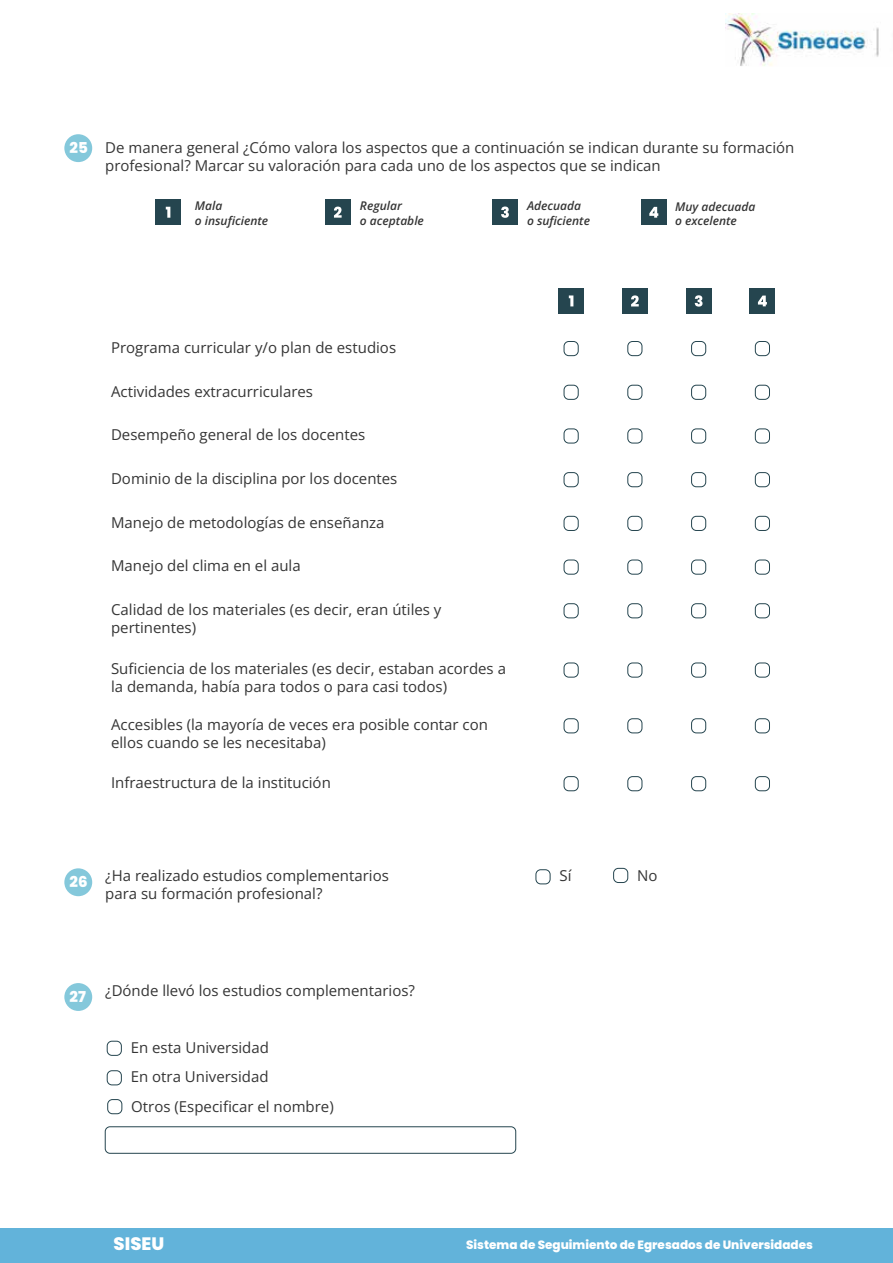
<style>
.page{position:relative;width:893px;height:1263px;background:#fff}
.page>*{position:absolute;margin:0;border:0;box-sizing:border-box;transform-origin:0 0}
.t1{font:800 18px "Poppins";color:#fff}
.t2{font:15px/18px "Open Sans";color:#353535}
.t3{font:800 15px "Poppins";color:#fff}
.t4{font:italic 600 12px/14.4px "Open Sans";color:#353535}
.t5{font:800 12px "Poppins";color:#fff}
</style>
<div class="page">
<div style="left:0;top:1229px;width:893px;height:34px;background:#62b3da"></div>
<img style="left:726px;top:14px;width:153px;height:52px">
<div style="left:64px;top:134px;width:28px;height:28px;background:#84c8db;border-radius:50%"></div>
<div style="left:64px;top:868px;width:28px;height:28px;background:#84c8db;border-radius:50%"></div>
<div style="left:564px;top:341px;width:14px;height:15px;border:1px solid #25454f;border-radius:5px"></div>
<div style="left:628px;top:341px;width:14px;height:15px;border:1px solid #25454f;border-radius:5px"></div>
<div style="left:691px;top:341px;width:15px;height:15px;border:1px solid #25454f;border-radius:5px"></div>
<div style="left:755px;top:341px;width:15px;height:15px;border:1px solid #25454f;border-radius:5px"></div>
<div style="left:564px;top:385px;width:14px;height:15px;border:1px solid #25454f;border-radius:5px"></div>
<div style="left:628px;top:385px;width:14px;height:15px;border:1px solid #25454f;border-radius:5px"></div>
<div style="left:691px;top:385px;width:15px;height:15px;border:1px solid #25454f;border-radius:5px"></div>
<div style="left:755px;top:385px;width:15px;height:15px;border:1px solid #25454f;border-radius:5px"></div>
<div style="left:564px;top:429px;width:14px;height:14px;border:1px solid #25454f;border-radius:5px"></div>
<div style="left:628px;top:429px;width:14px;height:14px;border:1px solid #25454f;border-radius:5px"></div>
<div style="left:691px;top:429px;width:15px;height:14px;border:1px solid #25454f;border-radius:5px"></div>
<div style="left:755px;top:429px;width:15px;height:14px;border:1px solid #25454f;border-radius:5px"></div>
<div style="left:564px;top:472px;width:14px;height:15px;border:1px solid #25454f;border-radius:5px"></div>
<div style="left:628px;top:472px;width:14px;height:15px;border:1px solid #25454f;border-radius:5px"></div>
<div style="left:691px;top:472px;width:15px;height:15px;border:1px solid #25454f;border-radius:5px"></div>
<div style="left:755px;top:472px;width:15px;height:15px;border:1px solid #25454f;border-radius:5px"></div>
<div style="left:564px;top:516px;width:14px;height:15px;border:1px solid #25454f;border-radius:5px"></div>
<div style="left:628px;top:516px;width:14px;height:15px;border:1px solid #25454f;border-radius:5px"></div>
<div style="left:691px;top:516px;width:15px;height:15px;border:1px solid #25454f;border-radius:5px"></div>
<div style="left:755px;top:516px;width:15px;height:15px;border:1px solid #25454f;border-radius:5px"></div>
<div style="left:564px;top:560px;width:14px;height:14px;border:1px solid #25454f;border-radius:5px"></div>
<div style="left:628px;top:560px;width:14px;height:14px;border:1px solid #25454f;border-radius:5px"></div>
<div style="left:691px;top:560px;width:15px;height:14px;border:1px solid #25454f;border-radius:5px"></div>
<div style="left:755px;top:560px;width:15px;height:14px;border:1px solid #25454f;border-radius:5px"></div>
<div style="left:564px;top:603px;width:14px;height:15px;border:1px solid #25454f;border-radius:5px"></div>
<div style="left:628px;top:603px;width:14px;height:15px;border:1px solid #25454f;border-radius:5px"></div>
<div style="left:691px;top:603px;width:15px;height:15px;border:1px solid #25454f;border-radius:5px"></div>
<div style="left:755px;top:603px;width:15px;height:15px;border:1px solid #25454f;border-radius:5px"></div>
<div style="left:564px;top:663px;width:14px;height:14px;border:1px solid #25454f;border-radius:5px"></div>
<div style="left:628px;top:663px;width:14px;height:14px;border:1px solid #25454f;border-radius:5px"></div>
<div style="left:691px;top:663px;width:15px;height:14px;border:1px solid #25454f;border-radius:5px"></div>
<div style="left:755px;top:663px;width:15px;height:14px;border:1px solid #25454f;border-radius:5px"></div>
<div style="left:564px;top:718px;width:14px;height:15px;border:1px solid #25454f;border-radius:5px"></div>
<div style="left:628px;top:718px;width:14px;height:15px;border:1px solid #25454f;border-radius:5px"></div>
<div style="left:691px;top:718px;width:15px;height:15px;border:1px solid #25454f;border-radius:5px"></div>
<div style="left:755px;top:718px;width:15px;height:15px;border:1px solid #25454f;border-radius:5px"></div>
<div style="left:564px;top:776px;width:14px;height:15px;border:1px solid #25454f;border-radius:5px"></div>
<div style="left:628px;top:776px;width:14px;height:15px;border:1px solid #25454f;border-radius:5px"></div>
<div style="left:691px;top:776px;width:15px;height:15px;border:1px solid #25454f;border-radius:5px"></div>
<div style="left:755px;top:776px;width:15px;height:15px;border:1px solid #25454f;border-radius:5px"></div>
<div style="left:155px;top:199px;width:26px;height:26px;background:#25454f"></div>
<div style="left:325px;top:199px;width:26px;height:26px;background:#25454f"></div>
<div style="left:492px;top:199px;width:26px;height:26px;background:#25454f"></div>
<div style="left:641px;top:199px;width:26px;height:26px;background:#25454f"></div>
<svg style="left:166px;top:207px;width:4px;height:11px"></svg>
<svg style="left:334px;top:207px;width:8px;height:11px"></svg>
<svg style="left:501px;top:207px;width:8px;height:11px"></svg>
<svg style="left:649px;top:207px;width:9px;height:11px"></svg>
<div style="left:558px;top:288px;width:26px;height:26px;background:#25454f"></div>
<svg style="left:569px;top:295px;width:4px;height:11px"></svg>
<div style="left:622px;top:288px;width:26px;height:26px;background:#25454f"></div>
<svg style="left:631px;top:295px;width:8px;height:11px"></svg>
<div style="left:686px;top:288px;width:26px;height:26px;background:#25454f"></div>
<svg style="left:695px;top:295px;width:7px;height:12px"></svg>
<div style="left:749px;top:288px;width:26px;height:26px;background:#25454f"></div>
<svg style="left:758px;top:296px;width:9px;height:10px"></svg>
<div style="left:536px;top:869px;width:14px;height:15px;border:1px solid #25454f;border-radius:5px"></div>
<div style="left:613px;top:868px;width:15px;height:15px;border:1px solid #25454f;border-radius:5px"></div>
<div style="left:64px;top:983px;width:28px;height:28px;background:#84c8db;border-radius:50%"></div>
<div style="left:107px;top:1070px;width:15px;height:15px;border:1px solid #25454f;border-radius:5px"></div>
<div style="left:105px;top:1126px;width:411px;height:27px;border:1px solid #25454f;border-radius:5px"></div>
<div style="left:108px;top:1099px;width:14px;height:15px;border:1px solid #25454f;border-radius:5px"></div>
<div style="left:107px;top:1041px;width:15px;height:14px;border:1px solid #25454f;border-radius:5px"></div>
<p class="t3" style="left:70px;top:139px;width:20px">25</p>
<p class="t2" style="left:105px;top:138px;width:691px">De manera general ¿Cómo valora los aspectos que a continuación se indican durante su formación profesional? Marcar su valoración para cada uno de los aspectos que se indican</p>
<p class="t4" style="left:195px;top:198px;width:75px">Mala<br>o insuficiente</p>
<p class="t4" style="left:360px;top:198px;width:66px">Regular<br>o aceptable</p>
<p class="t4" style="left:527px;top:198px;width:65px">Adecuada o suficiente</p>
<p class="t4" style="left:675px;top:199px;width:82px">Muy adecuada o excelente</p>
<p class="t2" style="left:111px;top:338px;width:287px">Programa curricular y/o plan de estudios</p>
<p class="t2" style="left:111px;top:382px;width:203px">Actividades extracurriculares</p>
<p class="t2" style="left:111px;top:425px;width:256px">Desempeño general de los docentes</p>
<p class="t2" style="left:111px;top:469px;width:288px">Dominio de la disciplina por los docentes</p>
<p class="t2" style="left:111px;top:513px;width:275px">Manejo de metodologías de enseñanza</p>
<p class="t2" style="left:111px;top:557px;width:191px">Manejo del clima en el aula</p>
<p class="t2" style="left:111px;top:600px;width:332px">Calidad de los materiales (es decir, eran útiles y pertinentes)</p>
<p class="t2" style="left:111px;top:660px;width:396px">Suficiencia de los materiales (es decir, estaban acordes a la demanda, había para todos o para casi todos)</p>
<p class="t2" style="left:111px;top:715px;width:378px">Accesibles (la mayoría de veces era posible contar con ellos cuando se les necesitaba)</p>
<p class="t2" style="left:111px;top:773px;width:221px">Infraestructura de la institución</p>
<p class="t3" style="left:70px;top:873px;width:20px">26</p>
<p class="t2" style="left:105px;top:866px;width:285px">¿Ha realizado estudios complementarios para su formación profesional?</p>
<p class="t3" style="left:70px;top:988px;width:18px">27</p>
<p class="t2" style="left:105px;top:981px;width:311px">¿Dónde llevó los estudios complementarios?</p>
<p class="t2" style="left:131px;top:1038px;width:140px">En esta Universidad</p>
<p class="t2" style="left:131px;top:1061px;width:205px;line-height:29.5px">En otra Universidad<br>Otros (Especificar el nombre)</p>
<p class="t2" style="left:559px;top:866px;width:14px">Sí</p>
<p class="t2" style="left:637px;top:866px;width:22px">No</p>
<p class="t1" style="left:114px;top:1233px;width:52px">SISEU</p>
<p class="t5" style="left:466px;top:1238px;width:348px">Sistema de Seguimiento de Egresados de Universidades</p>
</div>
